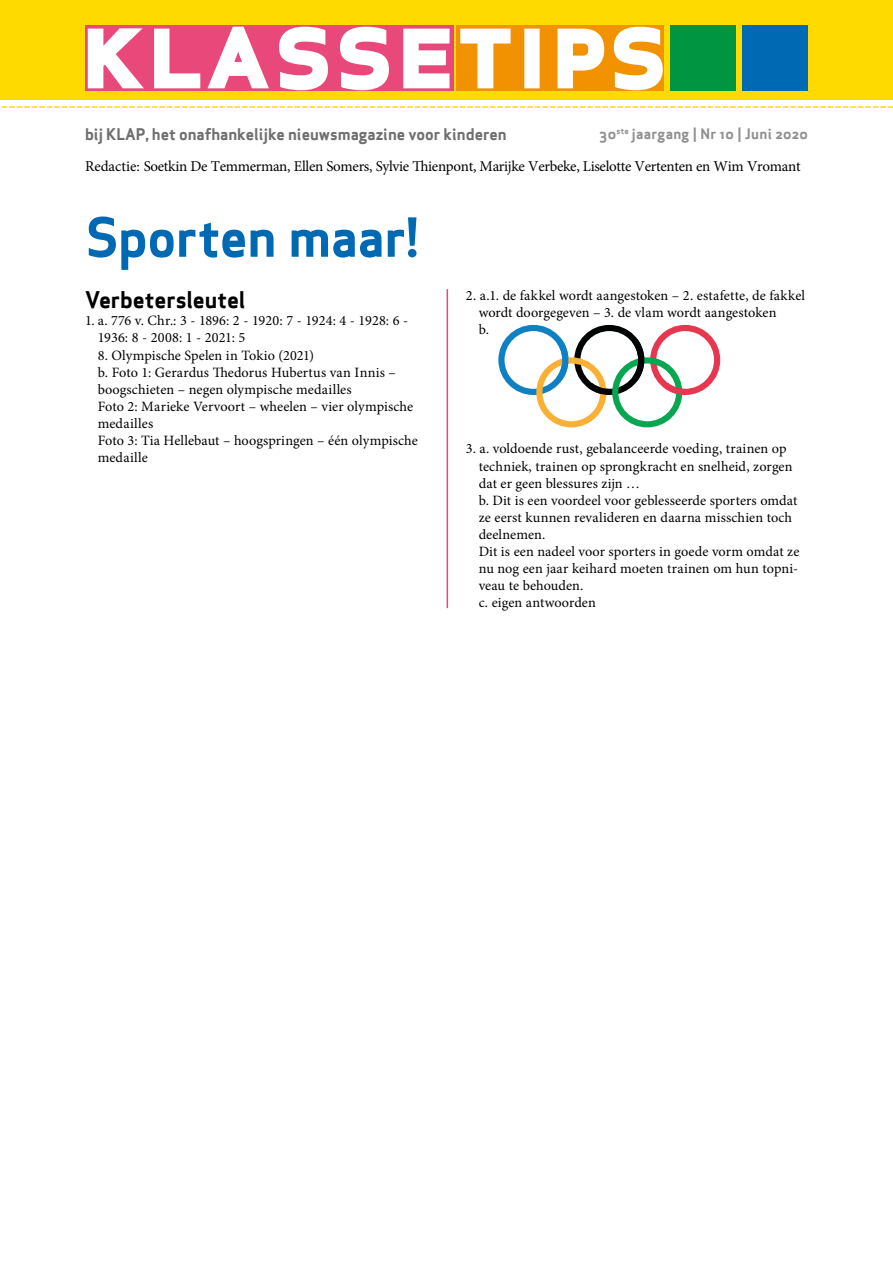
<style>
.page{position:relative;width:893px;height:1263px;background:#fff}
.page>*{position:absolute;margin:0;border:0;box-sizing:border-box;transform-origin:0 0}
.t1{font:52.5px "Apex Sans Bold ST";letter-spacing:-.01em;color:#0069b4}
.t2{font:22.5px "Apex Sans Bold T";color:#000}
.t3{font:15.75px "Apex Sans Bold ST";color:#706f6f}
.t4{font:15px "Minion Pro";letter-spacing:-.02em;color:#000}
.t5{font:14.25px/17.1px "Minion Pro";letter-spacing:.005em;color:#000}
.t6{font:14.1px "Apex Sans Bold ST";letter-spacing:.02em;color:#909090}
</style>
<div class="page">
<div style="left:0;top:0;width:893px;height:100px;background:#ffda00"></div>
<svg style="left:85px;top:25px;width:368px;height:66px"></svg>
<div style="left:457px;top:25px;width:207px;height:66px;background:#f39200"></div>
<div style="left:670px;top:25px;width:66px;height:66px;background:#009641"></div>
<div style="left:742px;top:25px;width:66px;height:66px;background:#0069b4"></div>
<svg style="left:88px;top:27px;width:575px;height:63px"></svg>
<svg style="left:1px;top:106px;width:892px;height:2px;background:#ffea72"></svg>
<hr style="left:447px;top:289px;width:1px;height:319px;background:#e9487b">
<div style="left:498px;top:325px;width:70px;height:70px;border:6px solid #0e80c4;border-radius:50%"></div>
<div style="left:574px;top:325px;width:70px;height:70px;border:6px solid #010202;border-radius:50%"></div>
<div style="left:650px;top:325px;width:70px;height:70px;border:6px solid #e7364f;border-radius:50%"></div>
<div style="left:536px;top:357px;width:70px;height:70px;border:6px solid #f9b035;border-radius:50%"></div>
<div style="left:612px;top:357px;width:70px;height:70px;border:6px solid #07a651;border-radius:50%"></div>
<svg style="left:550px;top:332px;width:17px;height:56px"></svg>
<svg style="left:581px;top:332px;width:62px;height:66px"></svg>
<svg style="left:657px;top:377px;width:34px;height:21px"></svg>
<p class="t6" style="left:600px;top:124px;width:210px">30<sup>ste</sup> jaargang | Nr 10 | Juni 2020</p>
<p class="t3" style="left:85px;top:124px;width:423px">bij KLAP, het onafhankelijke nieuwsmagazine voor kinderen</p>
<p class="t4" style="left:85px;top:156px;width:717px">Redactie: Soetkin De Temmerman, Ellen Somers, Sylvie Thienpont, Marijke Verbeke, Liselotte Vertenten en Wim Vromant</p>
<h1 class="t1" style="left:86px;top:203px;width:334px">Sporten maar!</h1>
<h2 class="t2" style="left:85px;top:285px;width:162px">Verbetersleutel</h2>
<p class="t5" style="left:98px;top:312px;width:312px;text-indent:-13px">1. a. 776 v. Chr.: 3 - 1896: 2 - 1920: 7 - 1924: 4 - 1928: 6 -<br>1936: 8 - 2008: 1 - 2021: 5</p>
<p class="t5" style="left:98px;top:346px;width:322px">8. Olympische Spelen in Tokio (2021)<br>b. Foto 1: Gerardus Thedorus Hubertus van Innis – boogschieten – negen olympische medailles<br>Foto 2: Marieke Vervoort – wheelen – vier olympische medailles<br>Foto 3: Tia Hellebaut – hoogspringen – één olympische medaille</p>
<p class="t5" style="left:479px;top:286px;width:328px;text-indent:-13px">2. a.1. de fakkel wordt aangestoken – 2. estafette, de fakkel wordt doorgegeven – 3. de vlam wordt aangestoken<br>b.</p>
<p class="t5" style="left:479px;top:440px;width:322px;text-indent:-13px">3. a. voldoende rust, gebalanceerde voeding, trainen op techniek, trainen op sprongkracht en snelheid, zorgen dat er geen blessures zijn …<br>b. Dit is een voordeel voor geblesseerde sporters omdat ze eerst kunnen revalideren en daarna misschien toch deelnemen.<br>Dit is een nadeel voor sporters in goede vorm omdat ze nu nog een jaar keihard moeten trainen om hun topni&shy;veau te behouden.<br>c. eigen antwoorden</p>
</div>
